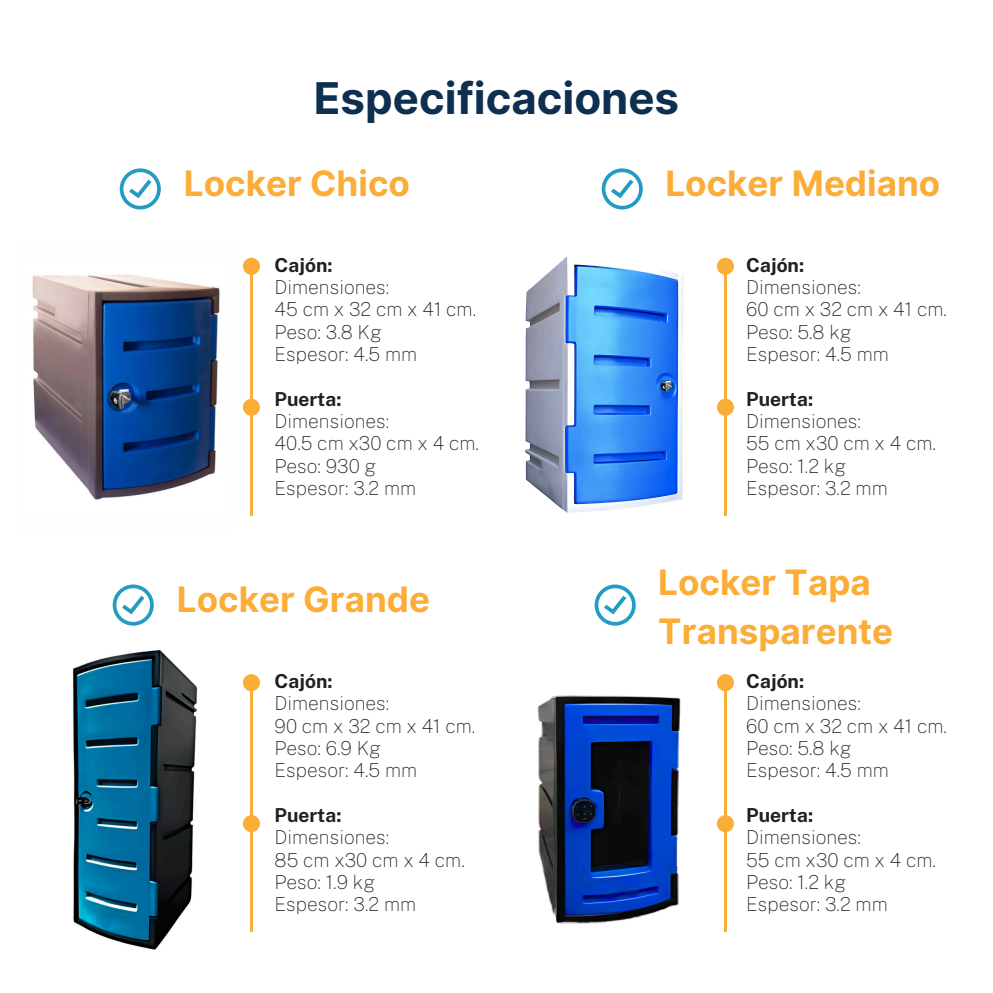
<style>
.page{position:relative;width:993px;height:993px;background:#fff}
.page>*{position:absolute;margin:0;border:0;box-sizing:border-box;transform-origin:0 0}
.t1{font:700 43.75px "Inter";color:#0e2f50}
.t2{font:700 35px/48.6px "Inter";color:#fbad38}
.t3{font:100 19.25px/22.4px "Public Sans";color:#231f20}
.t4{font:700 19.25px "Public Sans";color:#231f20}
</style>
<div class="page">
<svg style="left:113px;top:584px;width:41px;height:41px"></svg>
<svg style="left:120px;top:168px;width:41px;height:41px"></svg>
<svg style="left:594px;top:584px;width:41px;height:41px"></svg>
<svg style="left:601px;top:168px;width:41px;height:41px"></svg>
<img style="left:73px;top:649px;width:125px;height:301px">
<div style="left:243px;top:258px;width:17px;height:17px;background:#fbad38;border-radius:50%"></div>
<div style="left:243px;top:398px;width:17px;height:18px;background:#fbad38;border-radius:50%"></div>
<hr style="left:250px;top:266px;width:2px;height:249px;background:#fbad38">
<div style="left:243px;top:674px;width:17px;height:17px;background:#fbad38;border-radius:50%"></div>
<div style="left:243px;top:815px;width:17px;height:17px;background:#fbad38;border-radius:50%"></div>
<hr style="left:250px;top:682px;width:2px;height:249px;background:#fbad38">
<div style="left:716px;top:258px;width:17px;height:17px;background:#fbad38;border-radius:50%"></div>
<div style="left:716px;top:398px;width:17px;height:18px;background:#fbad38;border-radius:50%"></div>
<hr style="left:724px;top:266px;width:2px;height:249px;background:#fbad38">
<div style="left:716px;top:674px;width:17px;height:17px;background:#fbad38;border-radius:50%"></div>
<div style="left:716px;top:815px;width:17px;height:17px;background:#fbad38;border-radius:50%"></div>
<hr style="left:724px;top:682px;width:2px;height:249px;background:#fbad38">
<img style="left:32px;top:274px;width:188px;height:226px">
<img style="left:525px;top:257px;width:159px;height:256px">
<img style="left:537px;top:695px;width:144px;height:229px">
<img style="left:567px;top:793px;width:31px;height:33px">
<p class="t1" style="left:314px;top:72px;width:367px">Especificaciones</p>
<p class="t2" style="left:184px;top:158px;width:227px">Locker Chico</p>
<p class="t2" style="left:665px;top:158px;width:276px">Locker Mediano</p>
<p class="t4" style="left:274px;top:253px;width:59px">Cajón:</p>
<p class="t3" style="left:274px;top:276px;width:116px">Dimensiones:</p>
<p class="t3" style="left:274px;top:298px;width:203px">45 cm x 32 cm x 41 cm.<br>Peso: 3.8 Kg</p>
<h2 class="t3" style="left:274px;top:343px;width:144px">Espesor: 4.5 mm</h2>
<p class="t4" style="left:274px;top:387px;width:68px">Puerta:</p>
<p class="t3" style="left:274px;top:410px;width:116px">Dimensiones:</p>
<p class="t3" style="left:274px;top:432px;width:206px">40.5 cm x30 cm x 4 cm.<br>Peso: 930 g</p>
<p class="t3" style="left:274px;top:476px;width:143px">Espesor: 3.2 mm</p>
<p class="t2" style="left:177px;top:574px;width:255px">Locker Grande</p>
<p class="t4" style="left:274px;top:669px;width:59px">Cajón:</p>
<h2 class="t3" style="left:274px;top:692px;width:116px">Dimensiones:</h2>
<p class="t3" style="left:274px;top:714px;width:202px">90 cm x 32 cm x 41 cm.<br>Peso: 6.9 Kg</p>
<p class="t3" style="left:274px;top:759px;width:144px">Espesor: 4.5 mm</p>
<p class="t4" style="left:274px;top:803px;width:68px">Puerta:</p>
<p class="t3" style="left:274px;top:826px;width:116px">Dimensiones:</p>
<p class="t3" style="left:274px;top:848px;width:192px">85 cm x30 cm x 4 cm.<br>Peso: 1.9 kg</p>
<p class="t3" style="left:274px;top:893px;width:143px">Espesor: 3.2 mm</p>
<p class="t4" style="left:746px;top:253px;width:59px">Cajón:</p>
<p class="t3" style="left:746px;top:276px;width:116px">Dimensiones:</p>
<p class="t3" style="left:746px;top:298px;width:202px">60 cm x 32 cm x 41 cm.<br>Peso: 5.8 kg</p>
<p class="t3" style="left:746px;top:343px;width:144px">Espesor: 4.5 mm</p>
<p class="t4" style="left:746px;top:387px;width:68px">Puerta:</p>
<h2 class="t3" style="left:746px;top:410px;width:116px">Dimensiones:</h2>
<p class="t3" style="left:746px;top:432px;width:191px">55 cm x30 cm x 4 cm.<br>Peso: 1.2 kg</p>
<p class="t3" style="left:746px;top:476px;width:143px">Espesor: 3.2 mm</p>
<p class="t2" style="left:658px;top:558px;width:236px">Locker Tapa<br>Transparente</p>
<p class="t4" style="left:746px;top:669px;width:59px">Cajón:</p>
<p class="t3" style="left:746px;top:692px;width:116px">Dimensiones:</p>
<p class="t3" style="left:746px;top:714px;width:202px">60 cm x 32 cm x 41 cm.<br>Peso: 5.8 kg</p>
<p class="t3" style="left:746px;top:759px;width:144px">Espesor: 4.5 mm</p>
<p class="t4" style="left:746px;top:803px;width:68px">Puerta:</p>
<p class="t3" style="left:746px;top:826px;width:116px">Dimensiones:</p>
<p class="t3" style="left:746px;top:848px;width:191px">55 cm x30 cm x 4 cm.<br>Peso: 1.2 kg</p>
<p class="t3" style="left:746px;top:893px;width:143px">Espesor: 3.2 mm</p>
</div>
